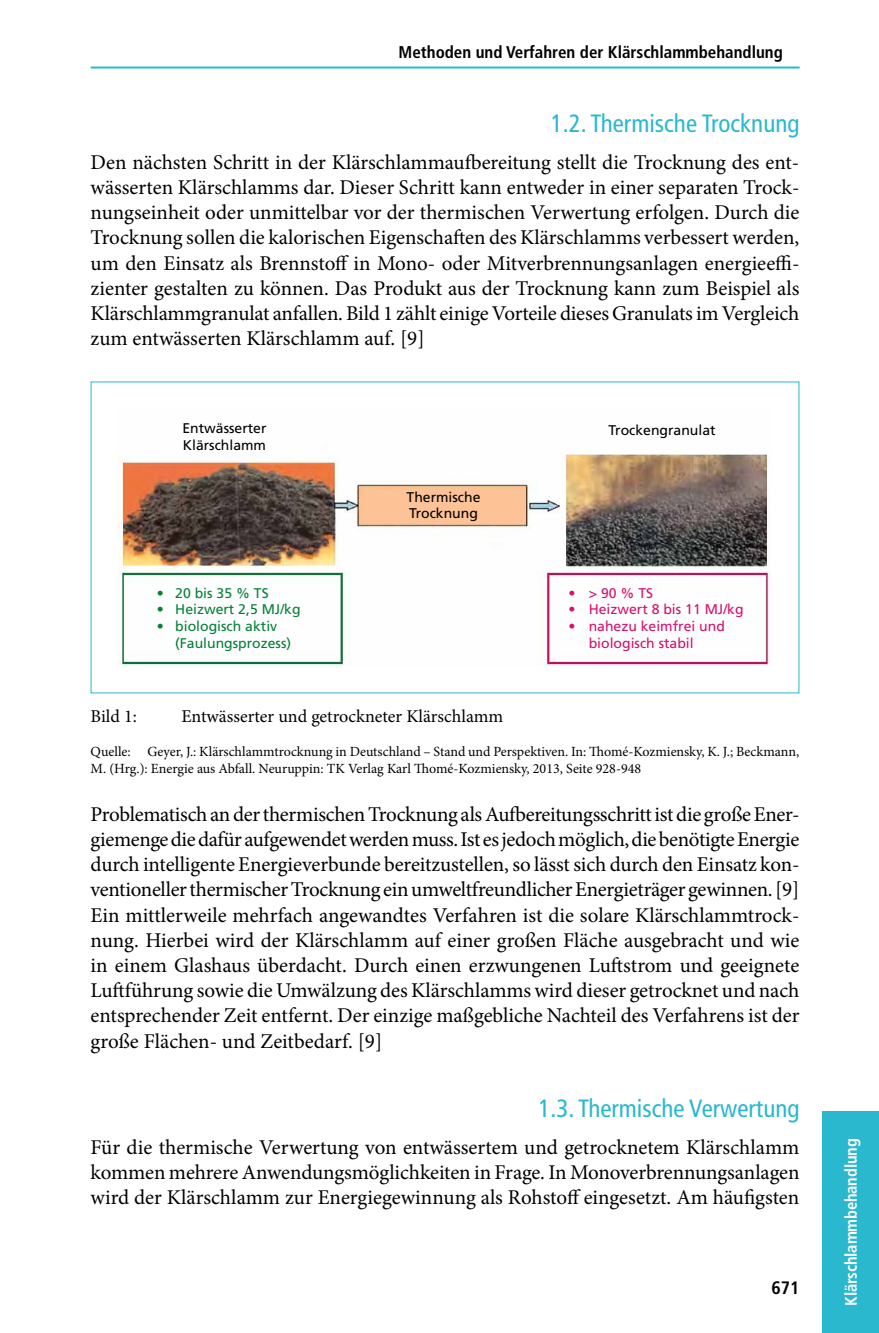
<style>
.page{position:relative;width:879px;height:1333px;background:#fff}
.page>*{position:absolute;margin:0;border:0;box-sizing:border-box;transform-origin:0 0}
.t1{font:condensed 25px "Frutiger";color:#29b8ce}
.t2{font:21px/25.2px "Minion Pro";color:#000;text-align:justify}
.t3{font:18px "Minion Pro";color:#000}
.t4{font:700 condensed 18px "Frutiger";color:#000}
.t5{font:700 condensed 17px "Frutiger";color:#000}
.t6{font:700 condensed 16.6px "Frutiger";letter-spacing:-.01em;color:#fff}
.t7{font:14px/16.8px "Minion Pro";color:#000}
.t8{font:14px/16.8px "Frutiger";color:#038037}
.t9{font:14px/16.8px "Frutiger";color:#d70f6d}
.t10{font:14px/16.8px "Frutiger";color:#000}
</style>
<div class="page">
<hr style="left:91px;top:66px;width:708px;height:2px;background:#29b8ce">
<div style="left:822px;top:1110px;width:57px;height:222px;background:#29b8ce"></div>
<img style="left:119px;top:454px;width:651px;height:211px">
<p class="t5" style="left:398px;top:42px;width:386px">Methoden und Verfahren der Klärschlammbehandlung</p>
<p class="t1" style="left:551px;top:109px;width:250px">1.2. Thermische Trocknung</p>
<p class="t2" style="left:91px;top:149px;width:710px">Den nächsten Schritt in der Klärschlammaufbereitung stellt die Trocknung des ent&shy;wässerten Klärschlamms dar. Dieser Schritt kann entweder in einer separaten Trock&shy;nungseinheit oder unmittelbar vor der thermischen Verwertung erfolgen. Durch die Trocknung sollen die kalorischen Eigenschaften des Klärschlamms verbessert werden, um den Einsatz als Brennstoff in Mono- oder Mitverbrennungsanlagen energieeffi&shy;zienter gestalten zu können. Das Produkt aus der Trocknung kann zum Beispiel als Klärschlammgranulat anfallen. Bild 1 zählt einige Vorteile dieses Granulats im Vergleich zum entwässerten Klärschlamm auf. [9]</p>
<p class="t10" style="left:182px;top:419px;width:86px">Entwässerter<br>Klärschlamm</p>
<p class="t10" style="left:608px;top:421px;width:109px">Trockengranulat</p>
<p class="t8" style="left:157px;top:584px;width:113px">• 20 bis 35 % TS</p>
<p class="t8" style="left:157px;top:601px;width:145px">• Heizwert 2,5 MJ/kg</p>
<p class="t8" style="left:175px;top:618px;width:117px;text-indent:-18px">• biologisch aktiv (Faulungsprozess)</p>
<p class="t10" style="left:406px;top:488px;width:75px">Thermische<br>Trocknung</p>
<p class="t9" style="left:568px;top:584px;width:86px">• &gt; 90 % TS</p>
<p class="t9" style="left:568px;top:601px;width:176px">• Heizwert 8 bis 11 MJ/kg</p>
<p class="t9" style="left:589px;top:618px;width:138px;text-indent:-20px">• nahezu keimfrei und biologisch stabil</p>
<p class="t3" style="left:91px;top:704px;width:48px">Bild 1:</p>
<p class="t3" style="left:181px;top:704px;width:323px">Entwässerter und getrockneter Klärschlamm</p>
<p class="t7" style="left:91px;top:743px;width:710px">Quelle: Geyer, J.: Klärschlammtrocknung in Deutschland – Stand und Perspektiven. In: Thomé-Kozmiensky, K. J.; Beckmann,<br>M. (Hrg.): Energie aus Abfall. Neuruppin: TK Verlag Karl Thomé-Kozmiensky, 2013, Seite 928-948</p>
<p class="t2" style="left:91px;top:801px;width:710px">Problematisch an der thermischen Trocknung als Aufbereitungsschritt ist die große Ener&shy;giemenge die dafür aufgewendet werden muss. Ist es jedoch möglich, die benötigte Energie durch intelligente Energieverbunde bereitzustellen, so lässt sich durch den Einsatz kon&shy;ventioneller thermischer Trocknung ein umweltfreundlicher Energieträger gewinnen. [9] Ein mittlerweile mehrfach angewandtes Verfahren ist die solare Klärschlammtrock&shy;nung. Hierbei wird der Klärschlamm auf einer großen Fläche ausgebracht und wie in einem Glashaus überdacht. Durch einen erzwungenen Luftstrom und geeignete Luftführung sowie die Umwälzung des Klärschlamms wird dieser getrocknet und nach entsprechender Zeit entfernt. Der einzige maßgebliche Nachteil des Verfahrens ist der große Flächen- und Zeitbedarf. [9]</p>
<p class="t1" style="left:538px;top:1093px;width:262px">1.3. Thermische Verwertung</p>
<p class="t2" style="left:91px;top:1134px;width:710px">Für die thermische Verwertung von entwässertem und getrocknetem Klärschlamm kommen mehrere Anwendungsmöglichkeiten in Frage. In Monoverbrennungsanlagen wird der Klärschlamm zur Energiegewinnung als Rohstoff eingesetzt. Am häufigsten</p>
<p class="t4" style="left:771px;top:1276px;width:30px">671</p>
<p class="t6" style="left:841px;top:1305px;width:169px;rotate:-90deg">Klärschlammbehandlung</p>
</div>
